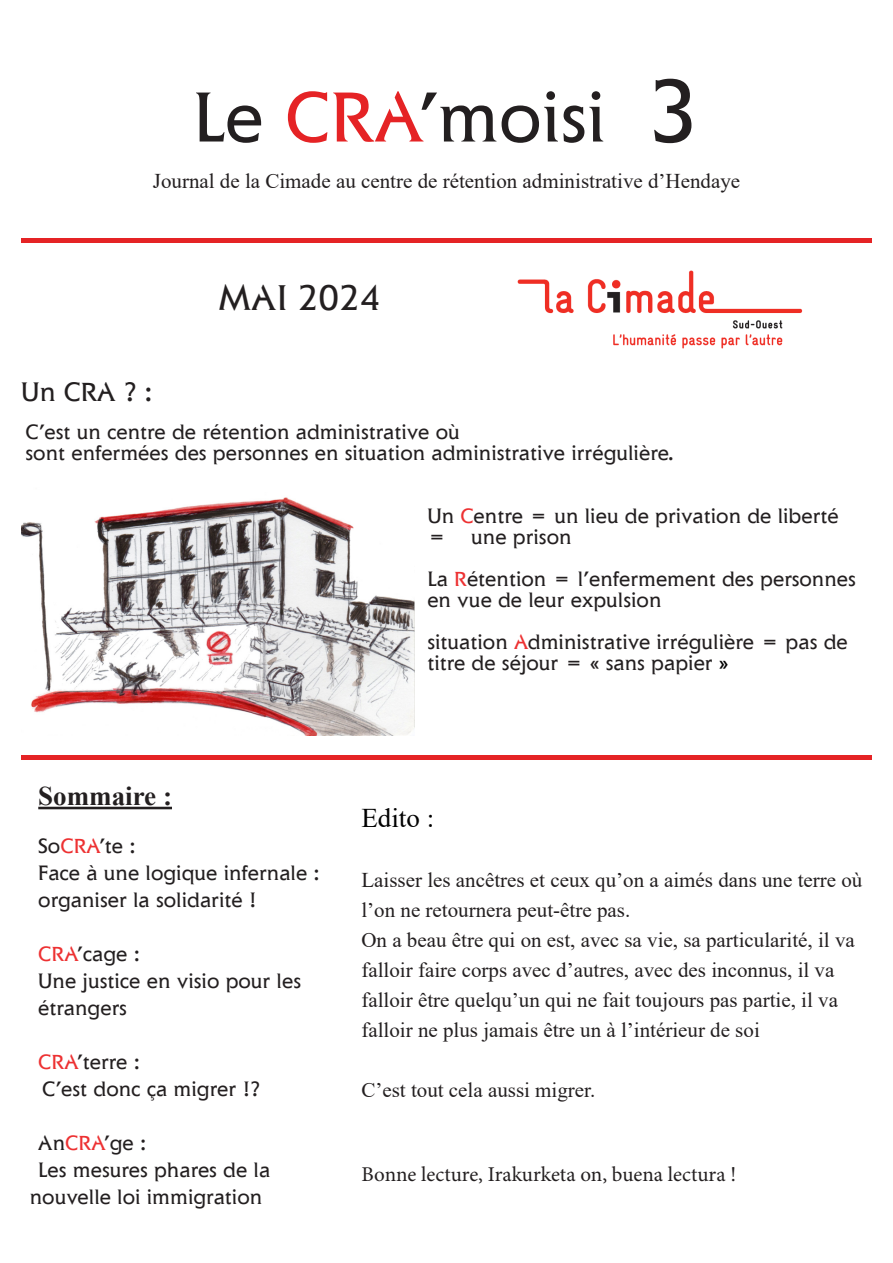
<style>
.page{position:relative;width:893px;height:1263px;background:#fff}
.page>*{position:absolute;margin:0;border:0;box-sizing:border-box;transform-origin:0 0}
.t1{font:72px "Caprica";color:#231f20}
.t2{font:36px "Caprica";color:#231f20}
.t3{font:700 27px "Times New Roman";color:#231f20}
.t4{font:27px "Caprica";color:#231f20}
.t5{font:27px "Times New Roman";color:#000}
.t6{font:21px/21px "Caprica";color:#231f20}
.t7{font:21px/30px "Times New Roman";color:#231f20}
.t8{font:21px "Minion Pro";color:#231f20}
.s1{color:#e52325}
.s2{font-size:90px}
.s3{color:#ed3132}
.s4{color:#000}
</style>
<div class="page">
<div style="left:21px;top:238px;width:851px;height:5px;background:#e52325"></div>
<img style="left:517px;top:270px;width:286px;height:79px">
<img style="left:21px;top:497px;width:394px;height:239px">
<hr style="left:38px;top:807px;width:134px;height:2px;background:#231f20">
<hr style="left:21px;top:755px;width:851px;height:4px;background:#e52325">
<p class="t1" style="left:193px;top:75px;width:508px">Le <span class="s1">CRA</span>’moisi <span class="s2">3</span></p>
<p class="t7" style="left:153px;top:166px;width:589px">Journal de la Cimade au centre de rétention administrative d’Hendaye</p>
<p class="t2" style="left:219px;top:276px;width:163px">MAI 2024</p>
<p class="t4" style="left:21px;top:376px;width:133px">Un CRA ? :</p>
<p class="t6" style="left:26px;top:421px;width:436px">C’est un centre de rétention administrative où</p>
<p class="t6" style="left:26px;top:442px;width:650px">sont enfermées des personnes en situation administrative irrégulière.</p>
<p class="t6" style="left:427px;top:505px;width:413px">Un <span class="s3">C</span>entre = un lieu de privation de liberté = une prison</p>
<p class="t6" style="left:427px;top:568px;width:430px">La <span class="s3">R</span>étention = l’enfermement des personnes en vue de leur expulsion</p>
<p class="t6" style="left:427px;top:631px;width:422px">situation <span class="s3">A</span>dministrative irrégulière = pas de titre de séjour = « sans papier <span class="s4">»</span></p>
<p class="t3" style="left:38px;top:776px;width:135px">Sommaire :</p>
<p class="t6" style="left:38px;top:835px;width:99px">So<span class="s3">CRA</span>’te :</p>
<p class="t6" style="left:38px;top:859px;width:283px;line-height:27px">Face à une logique infernale : organiser la solidarité !</p>
<p class="t6" style="left:38px;top:943px;width:103px"><span class="s3">CRA</span>’cage :</p>
<p class="t6" style="left:38px;top:967px;width:264px;line-height:27px">Une justice en visio pour les étrangers</p>
<p class="t6" style="left:38px;top:1051px;width:103px"><span class="s3">CRA</span>’terre :</p>
<p class="t6" style="left:42px;top:1078px;width:220px">C’est donc ça migrer !?</p>
<p class="t6" style="left:38px;top:1132px;width:110px">An<span class="s3">CRA</span>’ge :</p>
<p class="t6" style="left:30px;top:1156px;width:242px;line-height:27px;text-align:center">Les mesures phares de la nouvelle loi immigration</p>
<p class="t5" style="left:361px;top:799px;width:74px">Edito :</p>
<p class="t7" style="left:361px;top:864px;width:502px">Laisser les ancêtres et ceux qu’on a aimés dans une terre où l’on ne retournera peut-être pas.</p>
<p class="t7" style="left:361px;top:924px;width:495px">On a beau être qui on est, avec sa vie, sa particularité, il va falloir faire corps avec d’autres, avec des inconnus, il va falloir être quelqu’un qui ne fait toujours pas partie, il va falloir ne plus jamais être un à l’intérieur de soi</p>
<p class="t7" style="left:361px;top:1074px;width:235px">C’est tout cela aussi migrer.</p>
<p class="t8" style="left:361px;top:1160px;width:376px">Bonne lecture, Irakurketa on, buena lectura !</p>
</div>
